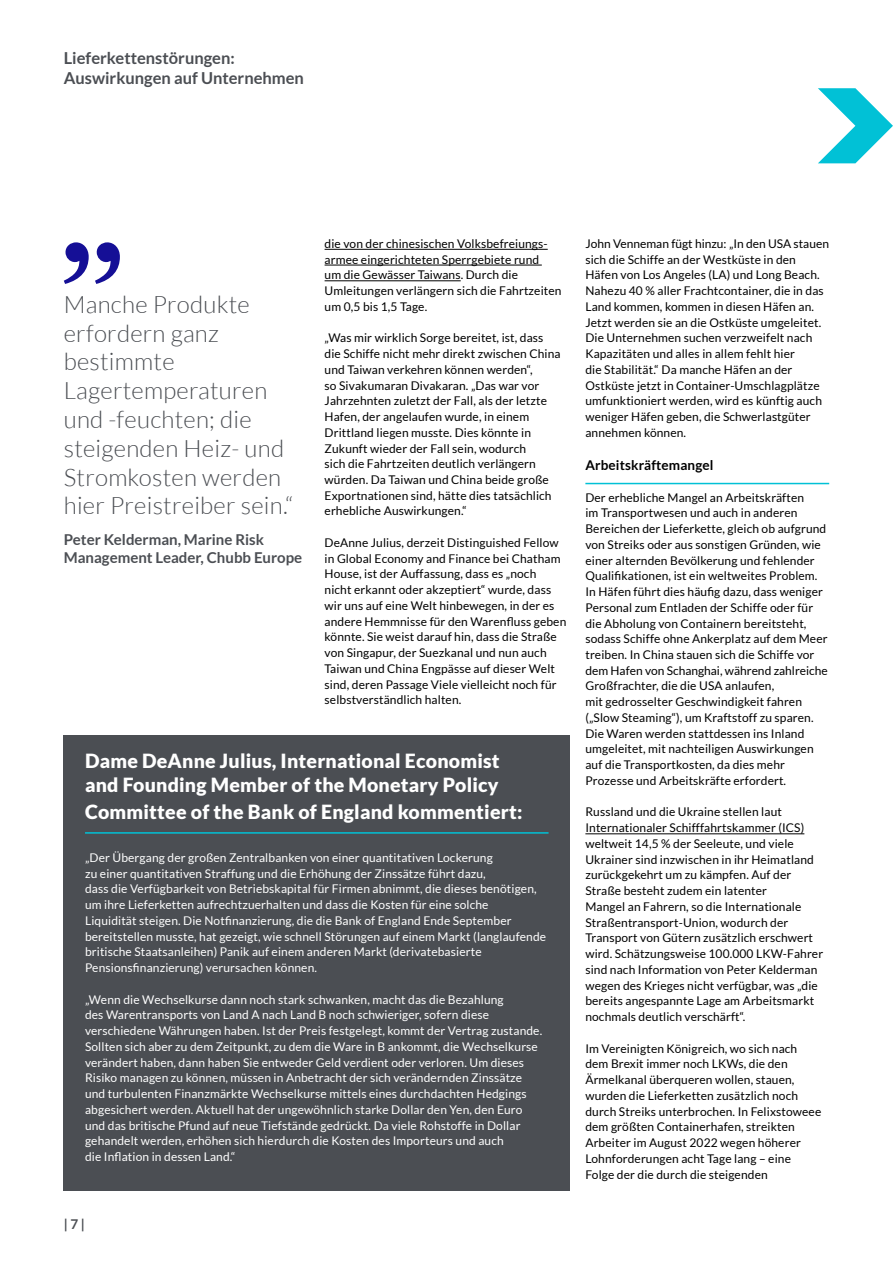
<style>
.page{position:relative;width:893px;height:1263px;background:#fff}
.page>*{position:absolute;margin:0;border:0;box-sizing:border-box;transform-origin:0 0}
.t1{font:300 24px/28.8px "Lato";letter-spacing:.01em;color:#4b4e53}
.t2{font:900 19.5px/24px "Lato";letter-spacing:.01em;color:#fff}
.t3{font:700 16.5px/19.8px "Lato";color:#4b4e53}
.t4{font:700 15px/18px "Lato";color:#4b4e53}
.t5{font:700 13.5px "Lato";letter-spacing:.01em;color:#000}
.t6{font:700 13.5px "Lato";color:#4b4e53}
.t7{font:12px/15.8px "Lato";letter-spacing:.01em;color:#000}
.t8{font:12px/15.8px "Lato";letter-spacing:.01em;color:#fff}
.s1{color:#fff}
</style>
<div class="page">
<svg style="left:818px;top:88px;width:75px;height:75px"></svg>
<svg style="left:64px;top:242px;width:56px;height:42px"></svg>
<hr style="left:325px;top:249px;width:223px;height:1px;background:#000">
<hr style="left:325px;top:265px;width:217px;height:1px;background:#000">
<hr style="left:325px;top:280px;width:136px;height:1px;background:#000">
<hr style="left:585px;top:483px;width:244px;height:1px;background:#01c1d6">
<hr style="left:585px;top:833px;width:219px;height:1px;background:#000">
<div style="left:64px;top:736px;width:506px;height:455px;background:#4b4e53"></div>
<hr style="left:85px;top:832px;width:464px;height:2px;background:#01c1d6">
<h3 class="t3" style="left:64px;top:48px;width:242px">Lieferkettenstörungen:<br>Auswirkungen auf Unternehmen</h3>
<h1 class="t1" style="left:64px;top:290px;width:231px">Manche Produkte erfordern ganz bestimmte<br>Lagertemperaturen und -feuchten; die steigenden Heiz- und<br>Stromkosten werden hier Preistreiber sein.“</h1>
<p class="t4" style="left:64px;top:530px;width:243px">Peter Kelderman, Marine Risk<br>Management Leader, Chubb Europe<span class="s1">.</span></p>
<p class="t7" style="left:325px;top:235px;width:238px">die von der chinesischen Volksbefreiungs&shy;armee eingerichteten Sperrgebiete rund<br>um die Gewässer Taiwans. Durch die Umleitungen verlängern sich die Fahrtzeiten um 0,5 bis 1,5 Tage.</p>
<p class="t7" style="left:325px;top:330px;width:237px">„Was mir wirklich Sorge bereitet, ist, dass die Schiffe nicht mehr direkt zwischen China und Taiwan verkehren können werden“,<br>so Sivakumaran Divakaran. „Das war vor Jahrzehnten zuletzt der Fall, als der letzte Hafen, der angelaufen wurde, in einem Drittland liegen musste. Dies könnte in Zukunft wieder der Fall sein, wodurch<br>sich die Fahrtzeiten deutlich verlängern würden. Da Taiwan und China beide große Exportnationen sind, hätte dies tatsächlich erhebliche Auswirkungen.“</p>
<p class="t7" style="left:325px;top:535px;width:243px">DeAnne Julius, derzeit Distinguished Fellow in Global Economy and Finance bei Chatham House, ist der Auffassung, dass es „noch<br>nicht erkannt oder akzeptiert“ wurde, dass wir uns auf eine Welt hinbewegen, in der es andere Hemmnisse für den Warenfluss geben könnte. Sie weist darauf hin, dass die Straße von Singapur, der Suezkanal und nun auch Taiwan und China Engpässe auf dieser Welt sind, deren Passage Viele vielleicht noch für selbstverständlich halten.</p>
<h2 class="t2" style="left:85px;top:749px;width:416px">Dame DeAnne Julius, International Economist and Founding Member of the Monetary Policy</h2>
<h2 class="t2" style="left:85px;top:800px;width:439px">Committee of the Bank of England kommentiert:</h2>
<p class="t8" style="left:85px;top:849px;width:463px">„Der Übergang der großen Zentralbanken von einer quantitativen Lockerung<br>zu einer quantitativen Straffung und die Erhöhung der Zinssätze führt dazu,<br>dass die Verfügbarkeit von Betriebskapital für Firmen abnimmt, die dieses benötigen, um ihre Lieferketten aufrechtzuerhalten und dass die Kosten für eine solche<br>Liquidität steigen. Die Notfinanzierung, die die Bank of England Ende September bereitstellen musste, hat gezeigt, wie schnell Störungen auf einem Markt (langlaufende britische Staatsanleihen) Panik auf einem anderen Markt (derivatebasierte Pensionsfinanzierung) verursachen können.</p>
<p class="t8" style="left:85px;top:991px;width:459px">„Wenn die Wechselkurse dann noch stark schwanken, macht das die Bezahlung<br>des Warentransports von Land A nach Land B noch schwieriger, sofern diese verschiedene Währungen haben. Ist der Preis festgelegt, kommt der Vertrag zustande.<br>Sollten sich aber zu dem Zeitpunkt, zu dem die Ware in B ankommt, die Wechselkurse verändert haben, dann haben Sie entweder Geld verdient oder verloren. Um dieses Risiko managen zu können, müssen in Anbetracht der sich verändernden Zinssätze und turbulenten Finanzmärkte Wechselkurse mittels eines durchdachten Hedgings abgesichert werden. Aktuell hat der ungewöhnlich starke Dollar den Yen, den Euro und das britische Pfund auf neue Tiefstände gedrückt. Da viele Rohstoffe in Dollar gehandelt werden, erhöhen sich hierdurch die Kosten des Importeurs und auch<br>die Inflation in dessen Land.“</p>
<p class="t6" style="left:64px;top:1216px;width:23px">| 7 |</p>
<p class="t7" style="left:585px;top:235px;width:245px">John Venneman fügt hinzu: „In den USA stauen sich die Schiffe an der Westküste in den Häfen von Los Angeles (LA) und Long Beach.<br>Nahezu 40 % aller Frachtcontainer, die in das Land kommen, kommen in diesen Häfen an.<br>Jetzt werden sie an die Ostküste umgeleitet.<br>Die Unternehmen suchen verzweifelt nach Kapazitäten und alles in allem fehlt hier<br>die Stabilität.“ Da manche Häfen an der Ostküste jetzt in Container-Umschlagplätze umfunktioniert werden, wird es künftig auch weniger Häfen geben, die Schwerlastgüter annehmen können.</p>
<p class="t5" style="left:585px;top:457px;width:133px">Arbeitskräftemangel<span class="s1">.</span></p>
<p class="t7" style="left:585px;top:489px;width:244px">Der erhebliche Mangel an Arbeitskräften<br>im Transportwesen und auch in anderen Bereichen der Lieferkette, gleich ob aufgrund von Streiks oder aus sonstigen Gründen, wie einer alternden Bevölkerung und fehlender Qualifikationen, ist ein weltweites Problem.<br>In Häfen führt dies häufig dazu, dass weniger Personal zum Entladen der Schiffe oder für die Abholung von Containern bereitsteht, sodass Schiffe ohne Ankerplatz auf dem Meer treiben. In China stauen sich die Schiffe vor dem Hafen von Schanghai, während zahlreiche Großfrachter, die die USA anlaufen,<br>mit gedrosselter Geschwindigkeit fahren („Slow Steaming“), um Kraftstoff zu sparen.<br>Die Waren werden stattdessen ins Inland umgeleitet, mit nachteiligen Auswirkungen auf die Transportkosten, da dies mehr Prozesse und Arbeitskräfte erfordert.</p>
<p class="t7" style="left:585px;top:804px;width:239px">Russland und die Ukraine stellen laut Internationaler Schifffahrtskammer (ICS) weltweit 14,5 % der Seeleute, und viele Ukrainer sind inzwischen in ihr Heimatland zurückgekehrt um zu kämpfen. Auf der Straße besteht zudem ein latenter<br>Mangel an Fahrern, so die Internationale Straßentransport-Union, wodurch der Transport von Gütern zusätzlich erschwert wird. Schätzungsweise 100.000 LKW-Fahrer sind nach Information von Peter Kelderman wegen des Krieges nicht verfügbar, was „die bereits angespannte Lage am Arbeitsmarkt nochmals deutlich verschärft“.</p>
<p class="t7" style="left:585px;top:1040px;width:237px">Im Vereinigten Königreich, wo sich nach dem Brexit immer noch LKWs, die den Ärmelkanal überqueren wollen, stauen, wurden die Lieferketten zusätzlich noch durch Streiks unterbrochen. In Felixstoweee dem größten Containerhafen, streikten Arbeiter im August 2022 wegen höherer Lohnforderungen acht Tage lang – eine Folge der die durch die steigenden</p>
</div>
